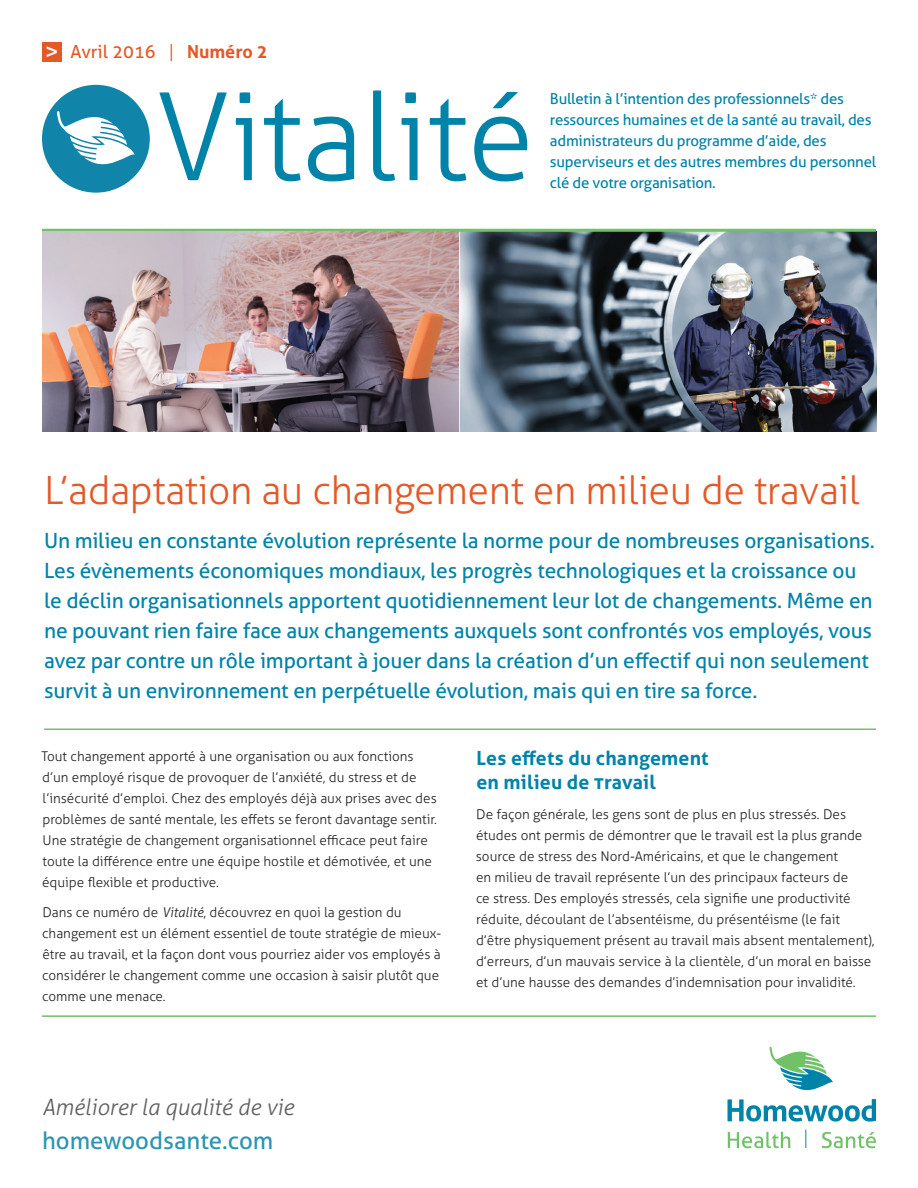
<style>
.page{position:relative;width:918px;height:1188px;background:#fff}
.page>*{position:absolute;margin:0;border:0;box-sizing:border-box;transform-origin:0 0}
.t1{font:300 121.5px "Aller";letter-spacing:-.01em;color:#0083a9}
.t2{font:300 39px "Aller";letter-spacing:-.01em;color:#e35928}
.t3{font:24px "Aller";color:#2d95b3}
.t4{font:italic 300 22.5px "Aller";color:#5f5f62}
.t5{font:21px/30px "Aller";letter-spacing:-.01em;color:#0083a9}
.t6{font:700 19.5px/24px "Aller";letter-spacing:.01em;color:#0083a9}
.t7{font:18px "Aller";color:#e35928}
.t8{font:15px/21px "Aller";letter-spacing:-.015em;color:#0083a9}
.t9{font:300 13.5px/21px "Aller";color:#231f20}
.s1{font-size:24px;color:#fff}
.s2{font-weight:300}
.s3{font-weight:700}
.s4{font-style:italic}
</style>
<div class="page">
<hr style="left:44px;top:729px;width:832px;height:1px;background:#71c167">
<img style="left:460px;top:231px;width:417px;height:201px">
<svg style="left:728px;top:1046px;width:148px;height:76px"></svg>
<svg style="left:728px;top:1132px;width:62px;height:16px"></svg>
<svg style="left:822px;top:1132px;width:54px;height:16px"></svg>
<svg style="left:805px;top:1130px;width:1px;height:18px"></svg>
<hr style="left:42px;top:1015px;width:834px;height:2px;background:#71c167">
<hr style="left:42px;top:229px;width:834px;height:3px;background:#71c167">
<div style="left:42px;top:85px;width:108px;height:108px;background:#1184a9;border-radius:50%"></div>
<div style="left:42px;top:42px;width:20px;height:20px;background:#e35928"></div>
<svg style="left:57px;top:111px;width:78px;height:53px"></svg>
<img style="left:42px;top:231px;width:417px;height:201px">
<h3 class="t7" style="left:45px;top:41px;width:224px"><span class="s1">&gt;</span> Avril 2016 <span class="s2">|</span> <span class="s3">Numéro 2</span></h3>
<h1 class="t1" style="left:156px;top:64px;width:380px">Vitalité</h1>
<p class="t8" style="left:550px;top:89px;width:328px">Bulletin à l’intention des professionnels* des ressources humaines et de la santé au travail, des administrateurs du programme d’aide, des superviseurs et des autres membres du personnel clé de votre organisation.</p>
<h2 class="t2" style="left:44px;top:467px;width:817px">L’adaptation au changement en milieu de travail</h2>
<p class="t5" style="left:44px;top:525px;width:832px">Un milieu en constante évolution représente la norme pour de nombreuses organisations.<br>Les évènements économiques mondiaux, les progrès technologiques et la croissance ou le déclin organisationnels apportent quotidiennement leur lot de changements. Même en ne pouvant rien faire face aux changements auxquels sont confrontés vos employés, vous avez par contre un rôle important à jouer dans la création d’un effectif qui non seulement survit à un environnement en perpétuelle évolution, mais qui en tire sa force.</p>
<p class="t9" style="left:41px;top:745px;width:397px">Tout changement apporté à une organisation ou aux fonctions d’un employé risque de provoquer de l’anxiété, du stress et de l’insécurité d’emploi. Chez des employés déjà aux prises avec des problèmes de santé mentale, les effets se feront davantage sentir.<br>Une stratégie de changement organisationnel efficace peut faire toute la différence entre une équipe hostile et démotivée, et une équipe flexible et productive.</p>
<p class="t9" style="left:42px;top:901px;width:400px">Dans ce numéro de <span class="s4">Vitalité</span>, découvrez en quoi la gestion du changement est un élément essentiel de toute stratégie de mieux&shy;être au travail, et la façon dont vous pourriez aider vos employés à considérer le changement comme une occasion à saisir plutôt que comme une menace.</p>
<h3 class="t6" style="left:476px;top:746px;width:234px">Les effets du changement en milieu de Travail</h3>
<p class="t9" style="left:476px;top:804px;width:400px">De façon générale, les gens sont de plus en plus stressés. Des études ont permis de démontrer que le travail est la plus grande source de stress des Nord-Américains, et que le changement<br>en milieu de travail représente l’un des principaux facteurs de<br>ce stress. Des employés stressés, cela signifie une productivité réduite, découlant de l’absentéisme, du présentéisme (le fait d’être physiquement présent au travail mais absent mentalement), d’erreurs, d’un mauvais service à la clientèle, d’un moral en baisse et d’une hausse des demandes d’indemnisation pour invalidité.</p>
<h3 class="t4" style="left:42px;top:1093px;width:253px">Améliorer la qualité de vie</h3>
<h3 class="t3" style="left:42px;top:1126px;width:233px">homewoodsante.com</h3>
</div>
